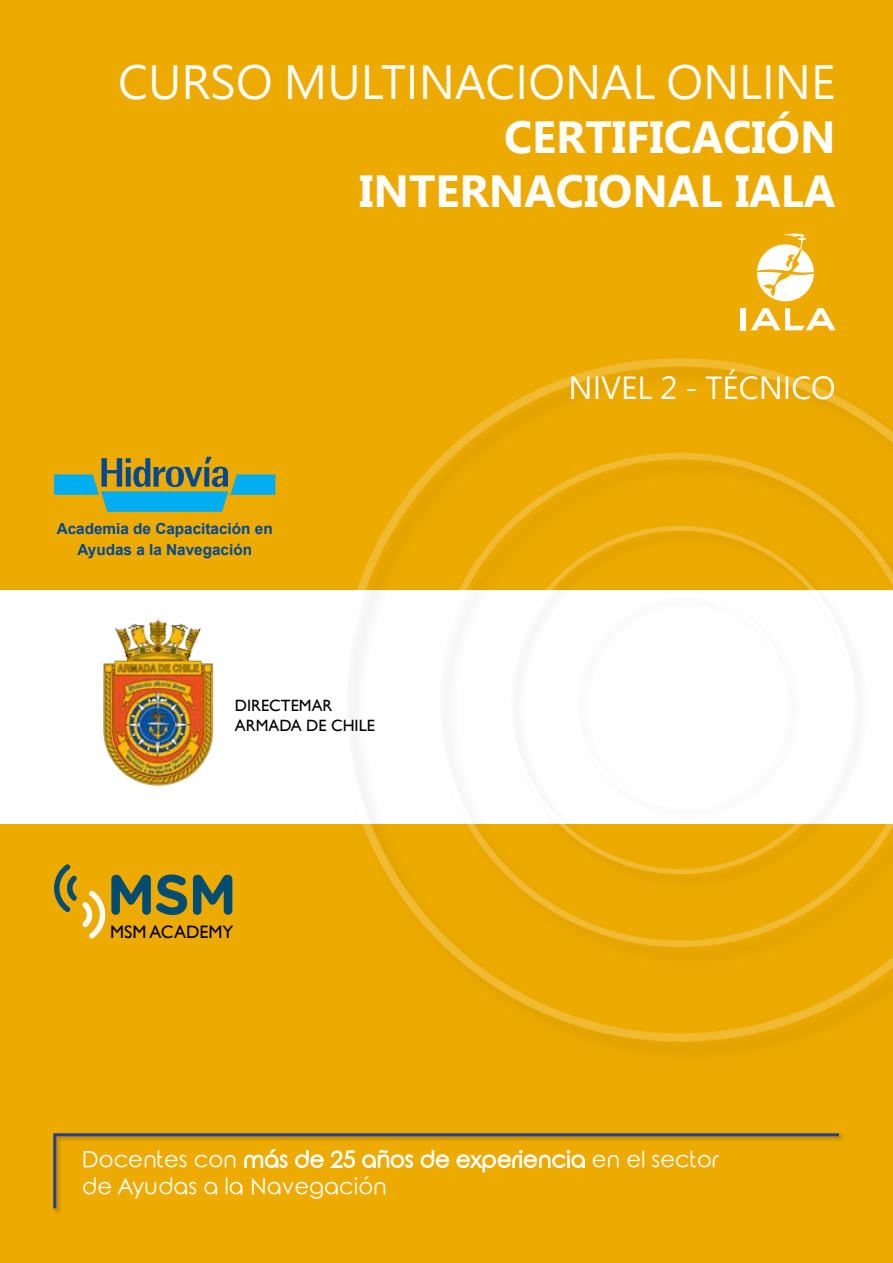
<style>
.page{position:relative;width:893px;height:1263px;background:#edaa00}
.page>*{position:absolute;margin:0;border:0;box-sizing:border-box;transform-origin:0 0}
.t1{font:700 45px/54px "Microsoft New Tai Lue";color:#fff;text-align:right}
.t2{font:45px "Microsoft Jheng Hei";color:#fff}
.t3{font:30px "Microsoft Jheng Hei";color:#fff}
.t4{font:22.5px/27px "Rounded Elegance";color:#fff}
.t5{font:18px "Gill Sans";color:#000}
.t6{font:16.35px/19.6px "Gill Sans";color:#000}
.t7{font:700 15.3px/21px "Arial";color:#004892;text-align:center}
</style>
<div class="page">
<div style="left:0;top:590px;width:893px;height:233px;background:#fff"></div>
<img style="left:103px;top:619px;width:111px;height:167px">
<svg style="left:54px;top:457px;width:221px;height:55px"></svg>
<svg style="left:53px;top:1133px;width:789px;height:78px"></svg>
<div style="left:337px;top:356px;width:556px;height:710px;background:#edaa00"></div>
<svg style="left:339px;top:358px;width:554px;height:684px"></svg>
<svg style="left:193px;top:875px;width:39px;height:40px"></svg>
<svg style="left:54px;top:864px;width:133px;height:75px"></svg>
<div style="left:741px;top:308px;width:5px;height:22px;background:#fff"></div>
<svg style="left:751px;top:308px;width:85px;height:22px"></svg>
<svg style="left:757px;top:233px;width:57px;height:68px"></svg>
<h1 class="t2" style="left:118px;top:54px;width:719px">CURSO MULTINACIONAL ONLINE</h1>
<h1 class="t1" style="left:359px;top:113px;width:478px">CERTIFICACIÓN<br>INTERNACIONAL IALA</h1>
<p class="t7" style="left:57px;top:519px;width:217px">Academia de Capacitación en<br>Ayudas a la Navegación</p>
<p class="t6" style="left:235px;top:696px;width:141px">DIRECTEMAR<br>ARMADA DE CHILE</p>
<p class="t5" style="left:110px;top:921px;width:125px">MSM ACADEMY</p>
<h2 class="t3" style="left:569px;top:369px;width:268px">NIVEL 2 - TÉCNICO</h2>
<p class="t4" style="left:82px;top:1149px;width:638px">Docentes con más de 25 años de experiencia en el sector de Ayudas a la Navegación</p>
</div>
